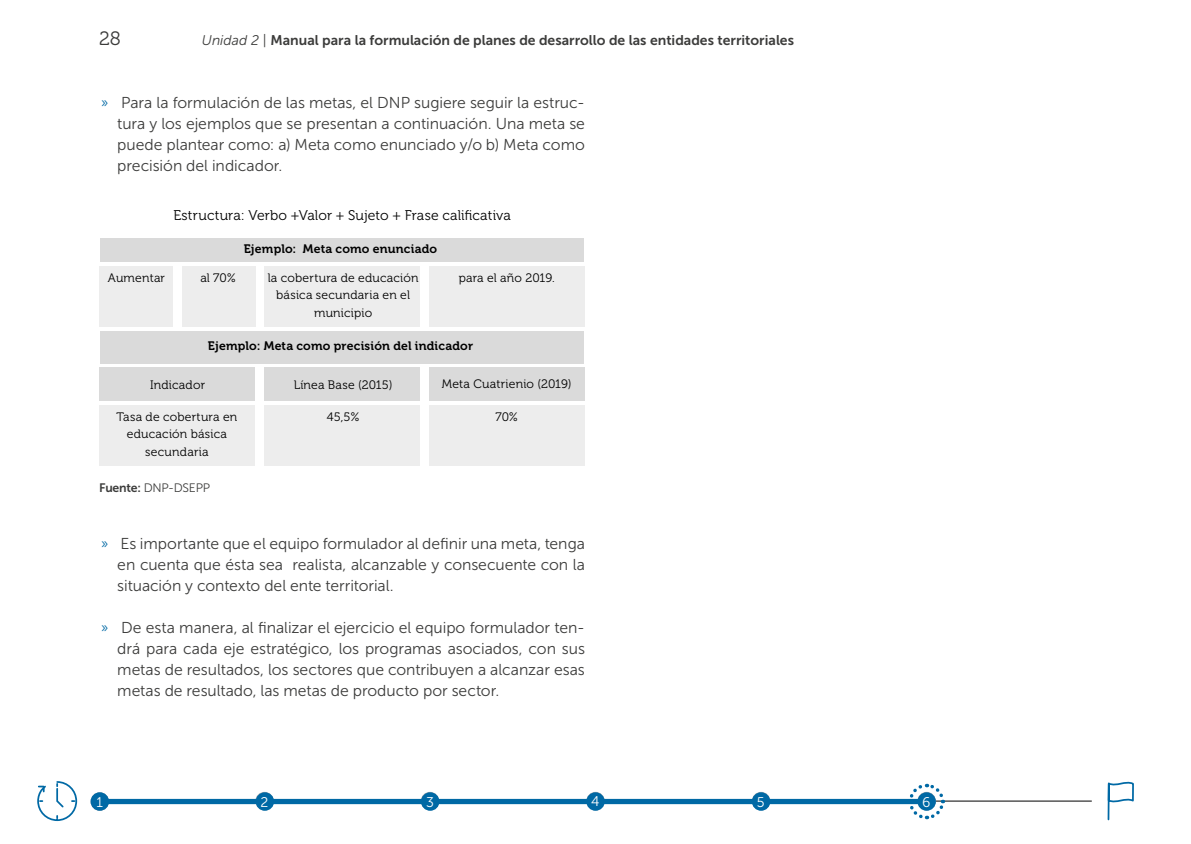
<style>
.page{position:relative;width:1191px;height:844px;background:#fff}
.page>*{position:absolute;margin:0;border:0;box-sizing:border-box;transform-origin:0 0}
.t1{font:19.25px "Museo 300";color:#3c3c3b}
.t2{font:15.75px/21px "Museo Sans 300";color:#3c3c3b;text-align:justify}
.t3{font:14px "Museo Sans 700";color:#3c3c3b}
.t4{font:14px "Museo 300";letter-spacing:.01em;color:#000}
.t5{font:14px "Museo Sans 300";color:#fff}
.t6{font:12.25px/17.5px "Museo 300";letter-spacing:.015em;color:#000;text-align:center}
.t7{font:12.25px "Museo 700";letter-spacing:.015em;color:#000}
.t8{font:12.25px "Museo Sans 300";letter-spacing:-.02em;color:#3c3c3b}
.s1{font-family:"Museo Sans 300";font-style:italic}
.s2{font-family:"Museo Sans 300"}
.s3{font-size:14px;color:#0069a5}
.s4{font-family:"Museo Sans 700"}
</style>
<div class="page">
<hr style="left:99px;top:800px;width:992px;height:1px;background:#000">
<svg style="left:255px;top:791px;width:19px;height:19px"></svg>
<div style="left:586px;top:791px;width:19px;height:19px;background:#fbfbfb;border-radius:50%"></div>
<svg style="left:1107px;top:781px;width:27px;height:40px"></svg>
<svg style="left:37px;top:781px;width:41px;height:40px"></svg>
<div style="left:100px;top:238px;width:483px;height:24px;background:#dadada"></div>
<div style="left:100px;top:266px;width:73px;height:60px;background:#ededed"></div>
<div style="left:100px;top:405px;width:155px;height:60px;background:#ededed"></div>
<div style="left:182px;top:266px;width:73px;height:60px;background:#ededed"></div>
<div style="left:264px;top:266px;width:156px;height:60px;background:#ededed"></div>
<div style="left:264px;top:405px;width:156px;height:60px;background:#ededed"></div>
<div style="left:429px;top:266px;width:155px;height:60px;background:#ededed"></div>
<div style="left:429px;top:405px;width:155px;height:60px;background:#ededed"></div>
<div style="left:100px;top:331px;width:483px;height:32px;background:#dadada"></div>
<div style="left:100px;top:367px;width:155px;height:34px;background:#dadada"></div>
<div style="left:264px;top:367px;width:156px;height:34px;background:#dadada"></div>
<div style="left:429px;top:367px;width:155px;height:34px;background:#dadada"></div>
<div style="left:101px;top:798px;width:823px;height:5px;background:#0069a5"></div>
<div style="left:91px;top:792px;width:18px;height:18px;background:#0069a5;border-radius:50%"></div>
<div style="left:256px;top:792px;width:18px;height:18px;background:#0069a5;border-radius:50%"></div>
<div style="left:421px;top:792px;width:18px;height:18px;background:#0069a5;border-radius:50%"></div>
<div style="left:752px;top:792px;width:18px;height:18px;background:#0069a5;border-radius:50%"></div>
<div style="left:586px;top:792px;width:19px;height:18px;background:#0069a5;border-radius:50%"></div>
<svg style="left:906px;top:783px;width:40px;height:37px"></svg>
<hr style="left:1190px;top:0;width:1px;height:843px;background:#d1d2d4">
<p class="t1" style="left:99px;top:28px;width:23px">28</p>
<p class="t3" style="left:202px;top:32px;width:593px"><span class="s1">Unidad 2</span> <span class="s2">|</span> Manual para la formulación de planes de desarrollo de las entidades territoriales</p>
<p class="t2" style="left:117px;top:92px;width:469px;text-indent:-16px"><span class="s3">»</span> Para la formulación de las metas, el DNP sugiere seguir la estruc&shy;tura y los ejemplos que se presentan a continuación. Una meta se puede plantear como: a) Meta como enunciado y/o b) Meta como precisión del indicador.</p>
<p class="t4" style="left:173px;top:207px;width:339px">Estructura: Verbo +Valor + Sujeto + Frase calificativa</p>
<p class="t6" style="left:108px;top:269px;width:59px">Aumentar</p>
<p class="t7" style="left:244px;top:242px;width:195px">Ejemplo: Meta como enunciado</p>
<p class="t6" style="left:200px;top:269px;width:37px">al 70%</p>
<p class="t6" style="left:268px;top:269px;width:152px">la cobertura de educación básica secundaria en el municipio</p>
<p class="t6" style="left:459px;top:269px;width:98px">para el año 2019.</p>
<p class="t7" style="left:208px;top:339px;width:267px">Ejemplo: Meta como precisión del indicador</p>
<p class="t6" style="left:150px;top:376px;width:56px">Indicador</p>
<p class="t6" style="left:117px;top:408px;width:122px">Tasa de cobertura en educación básica secundaria</p>
<p class="t8" style="left:99px;top:480px;width:112px"><span class="s4">Fuente:</span> DNP-DSEPP</p>
<p class="t6" style="left:294px;top:376px;width:100px">Línea Base (2015)</p>
<p class="t6" style="left:327px;top:408px;width:34px">45,5%</p>
<p class="t6" style="left:442px;top:375px;width:131px">Meta Cuatrienio (2019)</p>
<p class="t6" style="left:495px;top:408px;width:24px">70%</p>
<p class="t2" style="left:117px;top:533px;width:469px;text-indent:-16px"><span class="s3">»</span> Es importante que el equipo formulador al definir una meta, tenga en cuenta que ésta sea realista, alcanzable y consecuente con la situación y contexto del ente territorial.</p>
<p class="t2" style="left:117px;top:617px;width:469px;text-indent:-16px"><span class="s3">»</span> De esta manera, al finalizar el ejercicio el equipo formulador ten&shy;drá para cada eje estratégico, los programas asociados, con sus metas de resultados, los sectores que contribuyen a alcanzar esas metas de resultado, las metas de producto por sector.</p>
<p class="t5" style="left:96px;top:794px;width:8px">1</p>
<p class="t5" style="left:260px;top:794px;width:9px">2</p>
<p class="t5" style="left:426px;top:794px;width:9px">3</p>
<p class="t5" style="left:591px;top:793px;width:10px">4</p>
<p class="t5" style="left:757px;top:794px;width:9px">5</p>
<p class="t5" style="left:922px;top:794px;width:10px">6</p>
</div>
